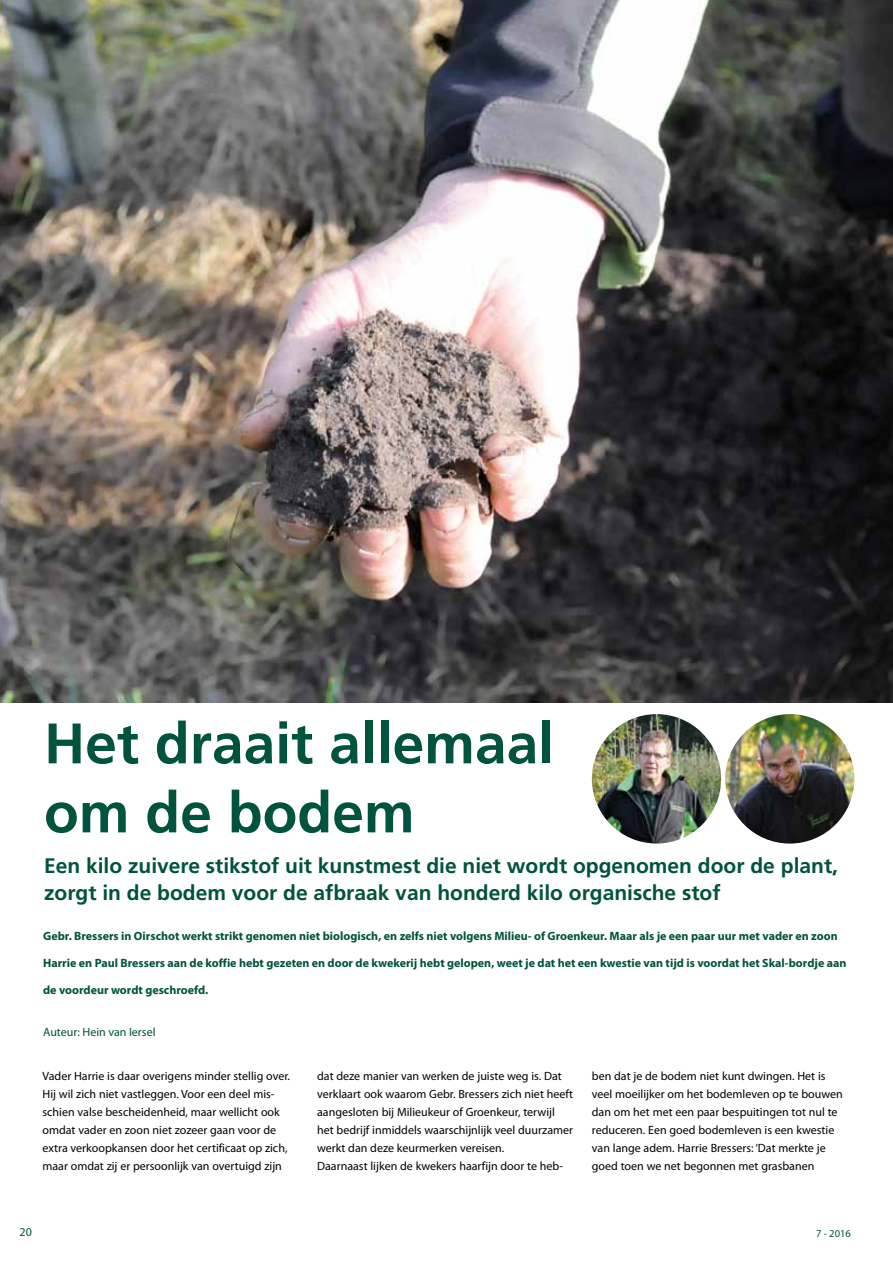
<style>
.page{position:relative;width:893px;height:1263px;background:#fff}
.page>*{position:absolute;margin:0;border:0;box-sizing:border-box;transform-origin:0 0}
.t1{font:700 57px/69px "Frutiger";color:#00533d}
.t2{font:700 21px/27px "Frutiger";color:#00533d}
.t3{font:12px/18px "Myriad Pro";color:#000}
.t4{font:700 12px "Myriad Pro";color:#00533d}
.t5{font:12px "Myriad Pro";color:#00533d}
.t6{font:10.5px "Myriad Pro";color:#00533d}
</style>
<div class="page">
<img style="left:0;top:0;width:893px;height:703px">
<img style="left:592px;top:714px;width:129px;height:129px;border-radius:65px">
<img style="left:725px;top:714px;width:129px;height:129px;border-radius:65px">
<h1 class="t1" style="left:44px;top:708px;width:512px">Het draait allemaal om de bodem</h1>
<h2 class="t2" style="left:44px;top:851px;width:795px">Een kilo zuivere stikstof uit kunstmest die niet wordt opgenomen door de plant, zorgt in de bodem voor de afbraak van honderd kilo organische stof</h2>
<p class="t4" style="left:43px;top:928px;width:796px">Gebr. Bressers in Oirschot werkt strikt genomen niet biologisch, en zelfs niet volgens Milieu- of Groenkeur. Maar als je een paar uur met vader en zoon</p>
<p class="t4" style="left:43px;top:955px;width:805px">Harrie en Paul Bressers aan de koffie hebt gezeten en door de kwekerij hebt gelopen, weet je dat het een kwestie van tijd is voordat het Skal-bordje aan</p>
<p class="t4" style="left:43px;top:982px;width:167px">de voordeur wordt geschroefd.</p>
<p class="t5" style="left:43px;top:1025px;width:114px">Auteur: Hein van Iersel</p>
<p class="t3" style="left:43px;top:1067px;width:249px">Vader Harrie is daar overigens minder stellig over.<br>Hij wil zich niet vastleggen. Voor een deel mis&shy;schien valse bescheidenheid, maar wellicht ook omdat vader en zoon niet zozeer gaan voor de extra verkoopkansen door het certificaat op zich, maar omdat zij er persoonlijk van overtuigd zijn</p>
<p class="t3" style="left:317px;top:1067px;width:257px">dat deze manier van werken de juiste weg is. Dat verklaart ook waarom Gebr. Bressers zich niet heeft aangesloten bij Milieukeur of Groenkeur, terwijl het bedrijf inmiddels waarschijnlijk veel duurzamer werkt dan deze keurmerken vereisen.<br>Daarnaast lijken de kwekers haarfijn door te heb-</p>
<p class="t3" style="left:592px;top:1067px;width:252px">ben dat je de bodem niet kunt dwingen. Het is veel moeilijker om het bodemleven op te bouwen dan om het met een paar bespuitingen tot nul te reduceren. Een goed bodemleven is een kwestie van lange adem. Harrie Bressers: ‘Dat merkte je goed toen we net begonnen met grasbanen</p>
<p class="t5" style="left:20px;top:1224px;width:14px">20</p>
<p class="t6" style="left:816px;top:1227px;width:36px">7 - 2016</p>
</div>
